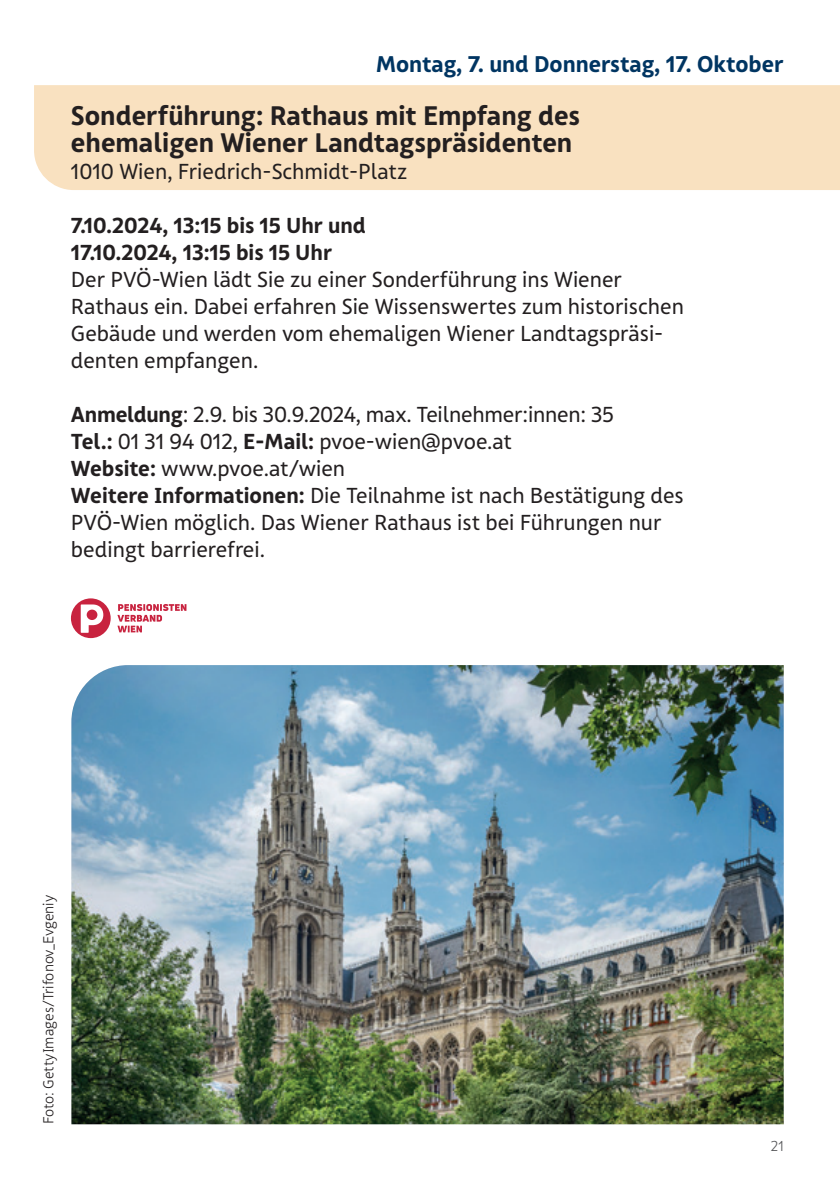
<style>
.page{position:relative;width:840px;height:1191px;background:#fff}
.page>*{position:absolute;margin:0;border:0;box-sizing:border-box;transform-origin:0 0}
.t1{font:700 26px/27px "FSW Sans Pro";color:#231f20}
.t2{font:700 22px "FSW Sans Pro";color:#003562}
.t3{font:21px/27px "FSW Sans Pro";color:#231f20}
.t4{font:700 21px/27px "FSW Sans Pro";color:#231f20}
.t5{font:300 14px "FSW Sans Pro";color:#231f20}
.t6{font:300 14px "FSW Sans Pro";color:#57585a}
.s1{font-weight:700}
</style>
<div class="page">
<div style="left:34px;top:85px;width:805px;height:105px;background:#f9e1c0"></div>
<svg style="left:71px;top:598px;width:40px;height:40px"></svg>
<svg style="left:81px;top:604px;width:22px;height:29px"></svg>
<svg style="left:117px;top:604px;width:69px;height:28px"></svg>
<img style="left:71px;top:665px;width:712px;height:459px">
<p class="t2" style="left:375px;top:50px;width:409px">Montag, 7. und Donnerstag, 17. Oktober</p>
<p class="t1" style="left:71px;top:102px;width:510px">Sonderführung: Rathaus mit Empfang des ehemaligen Wiener Landtagspräsidenten</p>
<p class="t3" style="left:71px;top:158px;width:338px">1010 Wien, Friedrich-Schmidt-Platz</p>
<p class="t4" style="left:71px;top:212px;width:296px">7.10.2024, 13:15 bis 15 Uhr und<br>17.10.2024, 13:15 bis 15 Uhr</p>
<p class="t3" style="left:71px;top:266px;width:614px">Der PVÖ-Wien lädt Sie zu einer Sonderführung ins Wiener Rathaus ein. Dabei erfahren Sie Wissenswertes zum historischen Gebäude und werden vom ehemaligen Wiener Landtagspräsi&shy;denten empfangen.</p>
<p class="t3" style="left:71px;top:401px;width:614px"><span class="s1">Anmeldung</span>: 2.9. bis 30.9.2024, max. Teilnehmer:innen: 35<br><span class="s1">Tel.:</span> 01 31 94 012, <span class="s1">E-Mail:</span> pvoe-wien@pvoe.at<br><span class="s1">Website:</span> www.pvoe.at/wien<br><span class="s1">Weitere Informationen:</span> Die Teilnahme ist nach Bestätigung des PVÖ-Wien möglich. Das Wiener Rathaus ist bei Führungen nur bedingt barrierefrei.</p>
<p class="t5" style="left:40px;top:1124px;width:231px;rotate:-90deg">Foto: GettyImages/Trifonov_Evgeniy</p>
<p class="t6" style="left:770px;top:1138px;width:14px">21</p>
</div>
